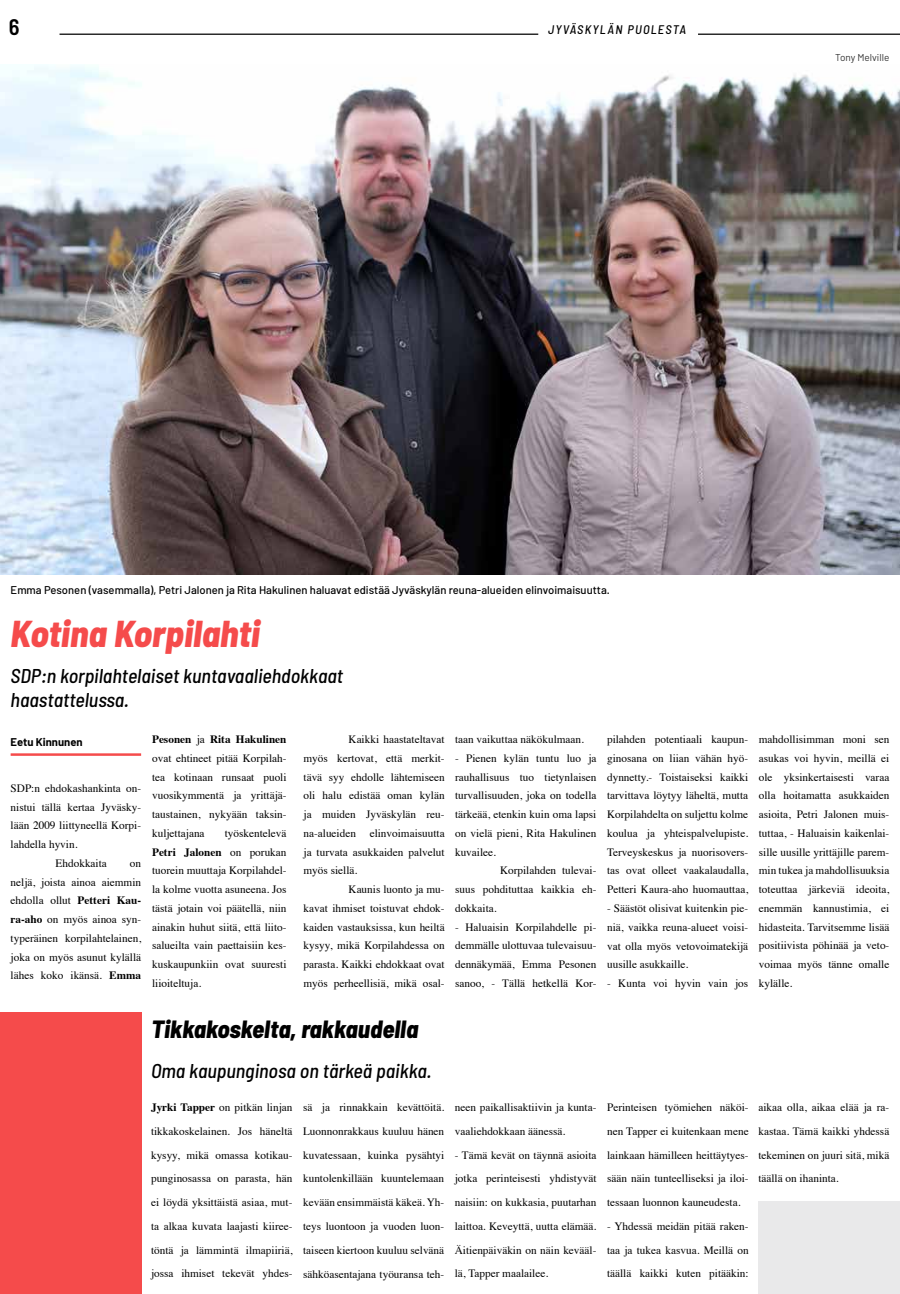
<style>
.page{position:relative;width:900px;height:1294px;background:#fff}
.page>*{position:absolute;margin:0;border:0;box-sizing:border-box;transform-origin:0 0}
.t1{font:italic 800 semi-condensed 37.5px "Barlow";color:#f54b4b}
.t2{font:italic 800 semi-condensed 25px "Barlow";color:#000}
.t3{font:600 semi-condensed 22.5px "Barlow";color:#000}
.t4{font:italic 500 semi-condensed 20px/24px "Barlow";color:#000}
.t5{font:italic 500 semi-condensed 12.5px "Barlow";letter-spacing:.1em;color:#000}
.t6{font:11.25px/18.8px "Times";color:#000;text-align:justify}
.t7{font:500 11.25px "Barlow";color:#000}
.t8{font:700 11.25px "Barlow";color:#000}
.t9{font:10px "Barlow";color:#000}
.s1{font-weight:700}
</style>
<div class="page">
<hr style="left:60px;top:34px;width:478px;height:1px;background:#000">
<hr style="left:698px;top:34px;width:202px;height:1px;background:#000">
<img style="left:0;top:65px;width:900px;height:509px">
<hr style="left:11px;top:753px;width:130px;height:2px;background:#f54b4b">
<div style="left:0;top:1012px;width:141px;height:281px;background:#f54b4b"></div>
<div style="left:758px;top:1200px;width:142px;height:93px;background:#e9e9ea"></div>
<h3 class="t3" style="left:9px;top:13px;width:12px">6</h3>
<p class="t5" style="left:548px;top:21px;width:140px">JYVÄSKYLÄN PUOLESTA</p>
<p class="t9" style="left:835px;top:51px;width:56px">Tony Melville</p>
<p class="t7" style="left:11px;top:582px;width:601px">Emma Pesonen (vasemmalla), Petri Jalonen ja Rita Hakulinen haluavat edistää Jyväskylän reuna-alueiden elinvoimaisuutta.</p>
<h1 class="t1" style="left:11px;top:610px;width:251px">Kotina Korpilahti</h1>
<h3 class="t4" style="left:11px;top:663px;width:334px">SDP:n korpilahtelaiset kuntavaaliehdokkaat haastattelussa.</h3>
<p class="t8" style="left:11px;top:734px;width:74px">Eetu Kinnunen</p>
<p class="t6" style="left:11px;top:777px;width:132px">SDP:n ehdokashankinta on-</p>
<p class="t6" style="left:11px;top:796px;width:132px">nistui tällä kertaa Jyväsky-</p>
<p class="t6" style="left:11px;top:815px;width:132px">lään 2009 liittyneellä Korpi-</p>
<p class="t6" style="left:11px;top:834px;width:68px">lahdella hyvin.</p>
<p class="t6" style="left:56px;top:852px;width:53px">Ehdokkaita</p>
<p class="t6" style="left:11px;top:852px;width:132px;text-indent:119px">on neljä, joista ainoa aiemmin ehdolla ollut <span class="s1">Petteri Kau&shy;ra-aho</span> on myös ainoa syn&shy;typeräinen korpilahtelainen, joka on myös asunut kylällä lähes koko ikänsä. <span class="s1">Emma</span></p>
<p class="t6" style="left:152px;top:729px;width:136px"><span class="s1">Pesonen</span> ja <span class="s1">Rita Hakulinen </span>ovat ehtineet pitää Korpilah&shy;tea kotinaan runsaat puoli vuosikymmentä ja yrittäjä&shy;taustainen, nykyään taksin&shy;kuljettajana</p>
<p class="t6" style="left:152px;top:822px;width:136px;text-indent:73px">työskentelevä <span class="s1">Petri Jalonen</span> on porukan tuorein muuttaja Korpilahdel&shy;la kolme vuotta asuneena. Jos tästä jotain voi päätellä, niin ainakin huhut siitä, että liito&shy;salueilta vain paettaisiin kes&shy;kuskaupunkiin ovat suuresti liioiteltuja.</p>
<p class="t6" style="left:349px;top:729px;width:98px">Kaikki haastateltavat</p>
<p class="t6" style="left:304px;top:747px;width:143px">myös kertovat, että merkit-</p>
<p class="t6" style="left:304px;top:766px;width:143px">tävä syy ehdolle lähtemiseen</p>
<p class="t6" style="left:304px;top:785px;width:143px">oli halu edistää oman kylän</p>
<p class="t6" style="left:304px;top:804px;width:143px">ja muiden Jyväskylän reu-</p>
<p class="t6" style="left:304px;top:822px;width:143px">na-alueiden elinvoimaisuutta</p>
<p class="t6" style="left:304px;top:841px;width:143px">ja turvata asukkaiden palvelut</p>
<p class="t6" style="left:304px;top:860px;width:55px">myös siellä.</p>
<p class="t6" style="left:349px;top:879px;width:98px">Kaunis luonto ja mu-</p>
<p class="t6" style="left:304px;top:897px;width:143px">kavat ihmiset toistuvat ehdok-</p>
<p class="t6" style="left:304px;top:916px;width:143px">kaiden vastauksissa, kun heiltä</p>
<p class="t6" style="left:304px;top:935px;width:143px">kysyy, mikä Korpilahdessa on</p>
<p class="t6" style="left:304px;top:954px;width:143px">parasta. Kaikki ehdokkaat ovat</p>
<p class="t6" style="left:304px;top:972px;width:143px">myös perheellisiä, mikä osal-</p>
<p class="t6" style="left:455px;top:729px;width:131px">taan vaikuttaa näkökulmaan.</p>
<p class="t6" style="left:455px;top:747px;width:143px">- Pienen kylän tuntu luo ja</p>
<p class="t6" style="left:455px;top:766px;width:143px">rauhallisuus tuo tietynlaisen</p>
<p class="t6" style="left:455px;top:785px;width:143px">turvallisuuden, joka on todella</p>
<p class="t6" style="left:455px;top:804px;width:143px">tärkeää, etenkin kuin oma lapsi</p>
<p class="t6" style="left:455px;top:822px;width:143px">on vielä pieni, Rita Hakulinen</p>
<p class="t6" style="left:455px;top:841px;width:42px">kuvailee.</p>
<p class="t6" style="left:500px;top:860px;width:98px">Korpilahden tulevai-</p>
<p class="t6" style="left:455px;top:879px;width:143px">suus pohdituttaa kaikkia eh-</p>
<p class="t6" style="left:455px;top:897px;width:43px">dokkaita.</p>
<p class="t6" style="left:455px;top:916px;width:143px">- Haluaisin Korpilahdelle pi&shy;demmälle ulottuvaa tulevaisuu&shy;dennäkymää, Emma Pesonen sanoo, - Tällä hetkellä Kor-</p>
<p class="t6" style="left:607px;top:729px;width:143px">pilahden potentiaali kaupun&shy;ginosana on liian vähän hyö&shy;dynnetty.- Toistaiseksi kaikki tarvittava löytyy läheltä, mutta Korpilahdelta on suljettu kolme koulua ja yhteispalvelupiste.<br>Terveyskeskus ja nuorisovers&shy;tas ovat olleet vaakalaudalla, Petteri Kaura-aho huomauttaa,</p>
<p class="t6" style="left:607px;top:897px;width:143px">- Säästöt olisivat kuitenkin pie&shy;niä, vaikka reuna-alueet voisi&shy;vat olla myös vetovoimatekijä uusille asukkaille.</p>
<p class="t6" style="left:607px;top:972px;width:143px">- Kunta voi hyvin vain jos</p>
<p class="t6" style="left:759px;top:729px;width:132px">mahdollisimman moni sen asukas voi hyvin, meillä ei ole yksinkertaisesti varaa olla hoitamatta asukkaiden asioita, Petri Jalonen muis&shy;tuttaa, - Haluaisin kaikenlai&shy;sille uusille yrittäjille parem&shy;min tukea ja mahdollisuuksia toteuttaa järkeviä ideoita, enemmän kannustimia, ei hidasteita. Tarvitsemme lisää positiivista pöhinää ja veto&shy;voimaa myös tänne omalle kylälle.</p>
<h2 class="t2" style="left:151px;top:1013px;width:269px">Tikkakoskelta, rakkaudella</h2>
<h3 class="t4" style="left:151px;top:1058px;width:282px">Oma kaupunginosa on tärkeä paikka.</h3>
<p class="t6" style="left:151px;top:1094px;width:143px;line-height:23.8px"><span class="s1">Jyrki Tapper</span> on pitkän linjan tikkakoskelainen. Jos häneltä kysyy, mikä omassa kotikau&shy;punginosassa on parasta, hän ei löydä yksittäistä asiaa, mut&shy;ta alkaa kuvata laajasti kiiree&shy;töntä ja lämmintä ilmapiiriä, jossa ihmiset tekevät yhdes-</p>
<p class="t6" style="left:303px;top:1094px;width:143px;line-height:23.8px">sä ja rinnakkain kevättöitä.<br>Luonnonrakkaus kuuluu hänen kuvatessaan, kuinka pysähtyi kuntolenkillään kuuntelemaan kevään ensimmäistä käkeä. Yh&shy;teys luontoon ja vuoden luon&shy;taiseen kiertoon kuuluu selvänä sähköasentajana työuransa teh-</p>
<p class="t6" style="left:455px;top:1094px;width:143px;line-height:23.8px">neen paikallisaktiivin ja kunta&shy;vaaliehdokkaan äänessä.</p>
<p class="t6" style="left:455px;top:1141px;width:143px;line-height:23.8px">- Tämä kevät on täynnä asioita jotka perinteisesti yhdistyvät naisiin: on kukkasia, puutarhan laittoa. Keveyttä, uutta elämää.<br>Äitienpäiväkin on näin kevääl&shy;lä, Tapper maalailee.</p>
<p class="t6" style="left:607px;top:1094px;width:143px;line-height:23.8px">Perinteisen työmiehen näköi&shy;nen Tapper ei kuitenkaan mene lainkaan hämilleen heittäytyes&shy;sään näin tunteelliseksi ja iloi&shy;tessaan luonnon kauneudesta.</p>
<p class="t6" style="left:607px;top:1213px;width:143px;line-height:23.8px">- Yhdessä meidän pitää raken&shy;taa ja tukea kasvua. Meillä on täällä kaikki kuten pitääkin:</p>
<p class="t6" style="left:758px;top:1094px;width:132px;line-height:23.8px">aikaa olla, aikaa elää ja ra&shy;kastaa. Tämä kaikki yhdessä tekeminen on juuri sitä, mikä täällä on ihaninta.</p>
</div>
